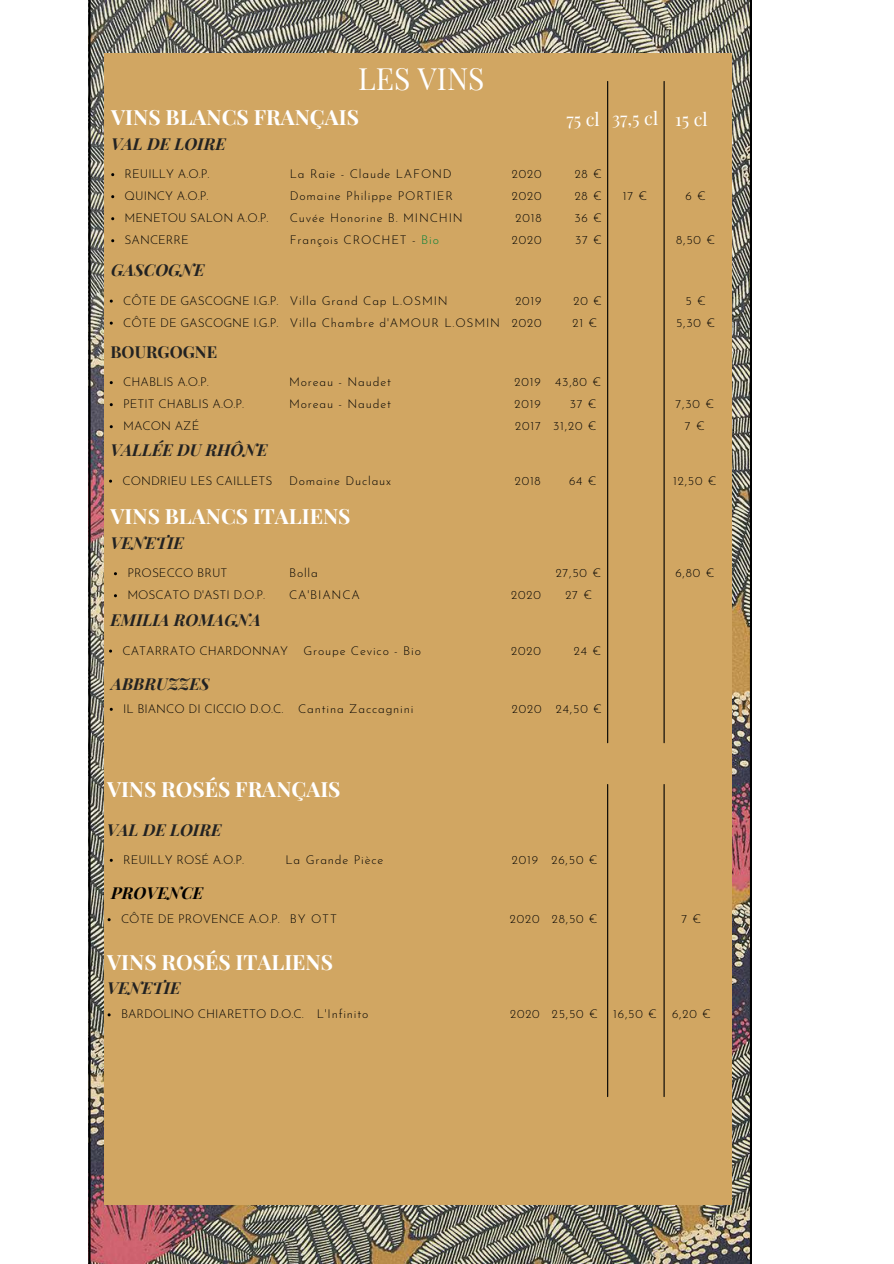
<style>
.page{position:relative;width:894px;height:1264px;background:#fff}
.page>*{position:absolute;margin:0;border:0;box-sizing:border-box;transform-origin:0 0}
.t1{font:30px "Playfair Display";color:#fff}
.t2{font:700 21px "Playfair Display";color:#fff}
.t3{font:18px "Playfair Display";color:#fff}
.t4{font:italic 700 16.5px "Playfair Display";color:#222}
.t5{font:700 16.5px "Playfair Display";color:#222}
.t6{font:italic 700 16.5px "Playfair Display";color:#000}
.t7{font:300 12px/22px "Josefin Sans";letter-spacing:.07em;color:#000}
.t8{font:300 12px/22px "Josefin Sans";color:#000}
.s1{color:#008037}
</style>
<div class="page">
<img style="left:90px;top:0;width:659px;height:1263px">
<hr style="left:88px;top:0;width:2px;height:1263px;background:#000">
<hr style="left:749px;top:0;width:3px;height:1263px;background:#000">
<div style="left:104px;top:54px;width:627px;height:1150px;background:#d1a662"></div>
<hr style="left:607px;top:81px;width:1px;height:661px;background:#000">
<hr style="left:663px;top:81px;width:1px;height:661px;background:#000">
<hr style="left:663px;top:784px;width:1px;height:312px;background:#000">
<hr style="left:607px;top:784px;width:1px;height:312px;background:#000">
<h1 class="t1" style="left:358px;top:58px;width:128px">LES VINS</h1>
<h2 class="t2" style="left:111px;top:102px;width:249px">VINS BLANCS FRANÇAIS</h2>
<h3 class="t4" style="left:111px;top:132px;width:116px">VAL DE LOIRE</h3>
<h3 class="t3" style="left:566px;top:106px;width:142px">75 cl 37,5 cl 15 cl</h3>
<p class="t7" style="left:290px;top:164px;width:174px">La Raie - Claude LAFOND<br>Domaine Philippe PORTIER<br>Cuvée Honorine B. MINCHIN<br>François CROCHET - <span class="s1">Bio</span></p>
<p class="t7" style="left:512px;top:164px;width:31px;text-align:justify">2020<br>2020<br>2018<br>2020</p>
<p class="t8" style="left:125px;top:164px;width:145px">REUILLY A.O.P.<br>QUINCY A.O.P.<br>MENETOU SALON A.O.P.<br>SANCERRE</p>
<p class="t7" style="left:574px;top:164px;width:29px;text-align:justify">28 € 28 € 36 € 37 €</p>
<h3 class="t4" style="left:111px;top:258px;width:95px">GASCOGNE</h3>
<p class="t7" style="left:622px;top:186px;width:26px">17 €</p>
<p class="t7" style="left:685px;top:186px;width:22px">6 €</p>
<p class="t7" style="left:676px;top:230px;width:41px">8,50 €</p>
<p class="t8" style="left:123px;top:290px;width:157px">CÔTE DE GASCOGNE I.G.P.<br>CÔTE DE GASCOGNE I.G.P.</p>
<p class="t7" style="left:572px;top:290px;width:31px">20 €<br>21 €</p>
<p class="t7" style="left:676px;top:290px;width:41px;text-align:center">5 €<br>5,30 €</p>
<p class="t7" style="left:290px;top:290px;width:212px">Villa Grand Cap L.OSMIN<br>Villa Chambre d'AMOUR L.OSMIN</p>
<p class="t7" style="left:512px;top:290px;width:31px">2019<br>2020</p>
<h3 class="t5" style="left:110px;top:340px;width:108px">BOURGOGNE</h3>
<p class="t7" style="left:289px;top:372px;width:103px">Moreau - Naudet<br>Moreau - Naudet</p>
<p class="t7" style="left:514px;top:372px;width:28px;text-align:justify">2019<br>2019<br>2017</p>
<p class="t8" style="left:123px;top:372px;width:122px">CHABLIS A.O.P.<br>PETIT CHABLIS A.O.P.<br>MACON AZÉ</p>
<p class="t7" style="left:555px;top:372px;width:48px">43,80 €</p>
<p class="t7" style="left:569px;top:394px;width:28px">37 €</p>
<p class="t7" style="left:553px;top:416px;width:45px">31,20 €</p>
<h3 class="t4" style="left:110px;top:438px;width:158px">VALLÉE DU RHÔNE</h3>
<p class="t7" style="left:675px;top:394px;width:40px;text-align:center">7,30 €<br>7 €</p>
<p class="t7" style="left:289px;top:470px;width:103px">Domaine Duclaux</p>
<p class="t7" style="left:514px;top:470px;width:28px">2018</p>
<p class="t8" style="left:122px;top:470px;width:151px">CONDRIEU LES CAILLETS</p>
<p class="t7" style="left:569px;top:470px;width:29px">64 €</p>
<p class="t7" style="left:673px;top:470px;width:45px">12,50 €</p>
<h2 class="t2" style="left:110px;top:501px;width:241px">VINS BLANCS ITALIENS</h2>
<h3 class="t4" style="left:110px;top:531px;width:75px">VENETIE</h3>
<p class="t7" style="left:289px;top:563px;width:72px">Bolla<br>CA'BIANCA</p>
<p class="t8" style="left:127px;top:563px;width:139px">PROSECCO BRUT<br>MOSCATO D'ASTI D.O.P.</p>
<p class="t7" style="left:555px;top:563px;width:47px;text-align:center">27,50 €<br>27 €</p>
<p class="t7" style="left:675px;top:563px;width:41px">6,80 €</p>
<p class="t7" style="left:511px;top:585px;width:31px">2020</p>
<h3 class="t4" style="left:110px;top:608px;width:152px">EMILIA ROMAGNA</h3>
<p class="t8" style="left:122px;top:640px;width:167px">CATARRATO CHARDONNAY</p>
<p class="t7" style="left:573px;top:640px;width:29px">24 €</p>
<p class="t7" style="left:303px;top:640px;width:119px">Groupe Cevico - Bio</p>
<p class="t7" style="left:511px;top:640px;width:31px">2020</p>
<h3 class="t4" style="left:111px;top:672px;width:100px">ABBRUZZES</h3>
<p class="t7" style="left:298px;top:698px;width:117px">Cantina Zaccagnini</p>
<p class="t7" style="left:512px;top:698px;width:31px">2020</p>
<p class="t8" style="left:123px;top:698px;width:162px">IL BIANCO DI CICCIO D.O.C.</p>
<p class="t7" style="left:555px;top:698px;width:48px">24,50 €</p>
<h2 class="t2" style="left:107px;top:774px;width:235px">VINS ROSÉS FRANÇAIS</h2>
<h3 class="t4" style="left:107px;top:817px;width:116px">VAL DE LOIRE</h3>
<p class="t8" style="left:123px;top:849px;width:122px">REUILLY ROSÉ A.O.P.</p>
<p class="t7" style="left:551px;top:849px;width:48px">26,50 €</p>
<p class="t7" style="left:285px;top:849px;width:99px">La Grande Pièce</p>
<p class="t7" style="left:512px;top:849px;width:28px">2019</p>
<h3 class="t6" style="left:111px;top:881px;width:93px">PROVENCE</h3>
<p class="t8" style="left:121px;top:909px;width:160px">CÔTE DE PROVENCE A.O.P.</p>
<p class="t7" style="left:551px;top:909px;width:47px">28,50 €</p>
<p class="t7" style="left:290px;top:909px;width:49px">BY OTT</p>
<p class="t7" style="left:510px;top:909px;width:31px">2020</p>
<p class="t7" style="left:681px;top:909px;width:21px">7 €</p>
<h2 class="t2" style="left:107px;top:946px;width:227px">VINS ROSÉS ITALIENS</h2>
<h3 class="t4" style="left:107px;top:976px;width:75px">VENETIE</h3>
<p class="t7" style="left:316px;top:1004px;width:53px">L'Infinito</p>
<p class="t7" style="left:510px;top:1004px;width:31px">2020</p>
<p class="t8" style="left:121px;top:1004px;width:184px">BARDOLINO CHIARETTO D.O.C.</p>
<p class="t7" style="left:551px;top:1004px;width:48px">25,50 €</p>
<p class="t7" style="left:613px;top:1004px;width:45px">16,50 €</p>
<p class="t7" style="left:672px;top:1004px;width:40px">6,20 €</p>
</div>
